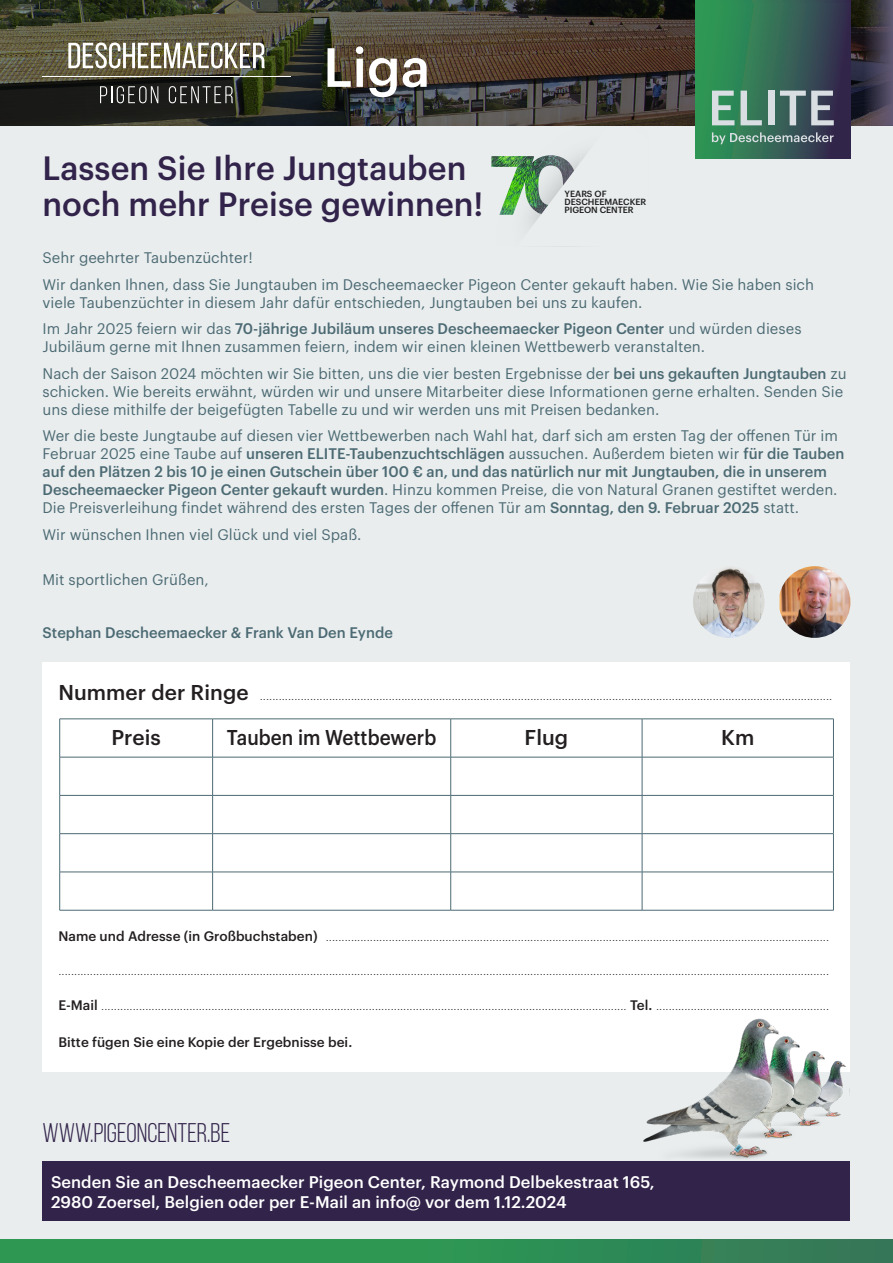
<style>
.page{position:relative;width:893px;height:1263px;background:#fff}
.page>*{position:absolute;margin:0;border:0;box-sizing:border-box;transform-origin:0 0}
.t1{font:500 54px "Graphik LCG";color:#fff}
.t2{font:500 33px/36px "Graphik LCG";color:#32234a}
.t3{font:27px "Bebas Neue";color:#32234a}
.t4{font:500 21px "Graphik LCG";color:#231f20;scale:.9 1}
.t5{font:500 21px "Graphik LCG";color:#231f20}
.t6{font:500 16.5px/19.8px "Graphik LCG";color:#fff}
.t7{font:15px/18px "Graphik LCG";color:#4c6a73}
.t8{font:500 15px "Graphik LCG";color:#4c6a73}
.Edito_BODY{font:300 13.5px "Graphik LCG";color:#231f20}
.Edito_BODY-2{font:500 13.5px "Graphik LCG";color:#231f20}
.t9{font:500 8.85px/8.1px "Graphik LCG";letter-spacing:-.02em;color:#222221}
.s1{font-weight:500}
.s2{font-weight:500;font-size:21px}
</style>
<div class="page">
<div style="left:0;top:125px;width:893px;height:1114px;background:#e9edee"></div>
<div style="left:43px;top:662px;width:807px;height:409px;background:#fff"></div>
<img style="left:491px;top:154px;width:95px;height:74px">
<img style="left:0;top:0;width:893px;height:125px">
<img style="left:68px;top:43px;width:197px;height:25px">
<svg style="left:100px;top:86px;width:58px;height:17px"></svg>
<svg style="left:169px;top:86px;width:64px;height:17px"></svg>
<hr style="left:43px;top:76px;width:248px;height:1px;background:#fff">
<img style="left:825px;top:1061px;width:25px;height:55px">
<img style="left:800px;top:1051px;width:25px;height:75px">
<img style="left:779px;top:1036px;width:21px;height:103px">
<img style="left:634px;top:1018px;width:145px;height:141px">
<div style="left:695px;top:0;width:155px;height:143px;background:linear-gradient(to right,#2da857,#383553)"></div>
<img style="left:693px;top:566px;width:72px;height:72px;border-radius:36px">
<img style="left:779px;top:566px;width:71px;height:72px">
<div style="left:43px;top:1161px;width:807px;height:59px;background:#32234a"></div>
<svg style="left:695px;top:3px;width:155px;height:155px;background:#326953"></svg>
<svg style="left:712px;top:75px;width:122px;height:69px;background:#5f857a"></svg>
<div style="left:0;top:1239px;width:893px;height:24px;background:linear-gradient(to right,#2ca152,#337d57)"></div>
<hr style="left:60px;top:719px;width:153px;height:1px;background:#4c6a73">
<hr style="left:59px;top:719px;width:1px;height:38px;background:#4c6a73">
<hr style="left:213px;top:719px;width:238px;height:1px;background:#4c6a73">
<hr style="left:212px;top:719px;width:1px;height:38px;background:#4c6a73">
<hr style="left:451px;top:719px;width:191px;height:1px;background:#4c6a73">
<hr style="left:450px;top:719px;width:1px;height:38px;background:#4c6a73">
<hr style="left:642px;top:719px;width:192px;height:1px;background:#4c6a73">
<hr style="left:642px;top:719px;width:1px;height:38px;background:#4c6a73">
<hr style="left:833px;top:719px;width:1px;height:38px;background:#4c6a73">
<hr style="left:60px;top:757px;width:153px;height:1px;background:#4c6a73">
<hr style="left:59px;top:757px;width:1px;height:38px;background:#4c6a73">
<hr style="left:213px;top:757px;width:238px;height:1px;background:#4c6a73">
<hr style="left:212px;top:757px;width:1px;height:38px;background:#4c6a73">
<hr style="left:451px;top:757px;width:191px;height:1px;background:#4c6a73">
<hr style="left:450px;top:757px;width:1px;height:38px;background:#4c6a73">
<hr style="left:642px;top:757px;width:192px;height:1px;background:#4c6a73">
<hr style="left:642px;top:757px;width:1px;height:38px;background:#4c6a73">
<hr style="left:833px;top:757px;width:1px;height:38px;background:#4c6a73">
<hr style="left:60px;top:795px;width:153px;height:1px;background:#4c6a73">
<hr style="left:59px;top:795px;width:1px;height:38px;background:#4c6a73">
<hr style="left:213px;top:795px;width:238px;height:1px;background:#4c6a73">
<hr style="left:212px;top:795px;width:1px;height:38px;background:#4c6a73">
<hr style="left:451px;top:795px;width:191px;height:1px;background:#4c6a73">
<hr style="left:450px;top:795px;width:1px;height:38px;background:#4c6a73">
<hr style="left:642px;top:795px;width:192px;height:1px;background:#4c6a73">
<hr style="left:642px;top:795px;width:1px;height:38px;background:#4c6a73">
<hr style="left:833px;top:795px;width:1px;height:38px;background:#4c6a73">
<hr style="left:60px;top:833px;width:153px;height:1px;background:#4c6a73">
<hr style="left:59px;top:834px;width:1px;height:38px;background:#4c6a73">
<hr style="left:213px;top:833px;width:238px;height:1px;background:#4c6a73">
<hr style="left:212px;top:834px;width:1px;height:38px;background:#4c6a73">
<hr style="left:451px;top:833px;width:191px;height:1px;background:#4c6a73">
<hr style="left:450px;top:834px;width:1px;height:38px;background:#4c6a73">
<hr style="left:642px;top:833px;width:192px;height:1px;background:#4c6a73">
<hr style="left:642px;top:834px;width:1px;height:38px;background:#4c6a73">
<hr style="left:833px;top:834px;width:1px;height:38px;background:#4c6a73">
<hr style="left:60px;top:872px;width:153px;height:1px;background:#4c6a73">
<hr style="left:59px;top:872px;width:1px;height:38px;background:#4c6a73">
<hr style="left:213px;top:872px;width:238px;height:1px;background:#4c6a73">
<hr style="left:212px;top:872px;width:1px;height:38px;background:#4c6a73">
<hr style="left:451px;top:872px;width:191px;height:1px;background:#4c6a73">
<hr style="left:450px;top:872px;width:1px;height:38px;background:#4c6a73">
<hr style="left:642px;top:872px;width:192px;height:1px;background:#4c6a73">
<hr style="left:642px;top:872px;width:1px;height:38px;background:#4c6a73">
<hr style="left:833px;top:872px;width:1px;height:38px;background:#4c6a73">
<hr style="left:60px;top:910px;width:153px;height:1px;background:#4c6a73">
<hr style="left:213px;top:910px;width:238px;height:1px;background:#4c6a73">
<hr style="left:451px;top:910px;width:191px;height:1px;background:#4c6a73">
<hr style="left:642px;top:910px;width:192px;height:1px;background:#4c6a73">
<p class="t1" style="left:323px;top:26px;width:109px">Liga</p>
<p class="t2" style="left:43px;top:147px;width:442px">Lassen Sie Ihre Jungtauben noch mehr Preise gewinnen!</p>
<p class="t9" style="left:565px;top:189px;width:83px">YEARS OF<br>DESCHEEMAECKER<br>PIGEON CENTER</p>
<p class="t7" style="left:43px;top:247px;width:212px">Sehr geehrter Taubenzüchter!</p>
<p class="t7" style="left:43px;top:274px;width:773px">Wir danken Ihnen, dass Sie Jungtauben im Descheemaecker Pigeon Center gekauft haben. Wie Sie haben sich viele Taubenzüchter in diesem Jahr dafür entschieden, Jungtauben bei uns zu kaufen.</p>
<p class="t7" style="left:43px;top:318px;width:760px">Im Jahr 2025 feiern wir das <span class="s1">70-jährige Jubiläum unseres Descheemaecker Pigeon Center</span> und würden dieses<br>Jubiläum gerne mit Ihnen zusammen feiern, indem wir einen kleinen Wettbewerb veranstalten.</p>
<p class="t7" style="left:43px;top:363px;width:806px">Nach der Saison 2024 möchten wir Sie bitten, uns die vier besten Ergebnisse der <span class="s1">bei uns gekauften Jungtauben</span> zu schicken. Wie bereits erwähnt, würden wir und unsere Mitarbeiter diese Informationen gerne erhalten. Senden Sie uns diese mithilfe der beigefügten Tabelle zu und wir werden uns mit Preisen bedanken.</p>
<p class="t7" style="left:43px;top:425px;width:803px">Wer die beste Jungtaube auf diesen vier Wettbewerben nach Wahl hat, darf sich am ersten Tag der offenen Tür im Februar 2025 eine Taube auf <span class="s1">unseren ELITE-Taubenzuchtschlägen</span> aussuchen. Außerdem bieten wir <span class="s1">für die Tauben auf den Plätzen 2 bis 10 je einen Gutschein über 100 € an, und das natürlich nur mit Jungtauben, die in unserem Descheemaecker Pigeon Center gekauft wurden</span>. Hinzu kommen Preise, die von Natural Granen gestiftet werden.<br>Die Preisverleihung findet während des ersten Tages der offenen Tür am <span class="s1">Sonntag, den 9. Februar 2025</span> statt.</p>
<p class="t7" style="left:43px;top:524px;width:321px">Wir wünschen Ihnen viel Glück und viel Spaß.</p>
<p class="t7" style="left:43px;top:569px;width:168px">Mit sportlichen Grüßen,</p>
<p class="t8" style="left:43px;top:621px;width:352px">Stephan Descheemaecker &amp; Frank Van Den Eynde</p>
<p class="Edito_BODY" style="left:58px;top:685px;width:775px"><span class="s2">Nummer der Ringe</span> ......................................................................................................................................................................................</p>
<p class="t5" style="left:111px;top:721px;width:51px">Preis</p>
<p class="t4" style="left:227px;top:721px;width:234px">Tauben im Wettbewerb</p>
<p class="t5" style="left:524px;top:721px;width:45px">Flug</p>
<p class="t5" style="left:721px;top:721px;width:35px">Km</p>
<p class="Edito_BODY" style="left:58px;top:926px;width:772px"><span class="s1">Name und Adresse (in Großbuchstaben)</span> ................................................................................................................................................................</p>
<p class="Edito_BODY" style="left:58px;top:960px;width:772px">.....................................................................................................................................................................................................................................................</p>
<p class="Edito_BODY" style="left:58px;top:995px;width:772px"><span class="s1">E-Mail</span> ....................................................................................................................................................................... <span class="s1">Tel.</span> .......................................................</p>
<p class="Edito_BODY-2" style="left:58px;top:1031px;width:295px">Bitte fügen Sie eine Kopie der Ergebnisse bei.</p>
<p class="t3" style="left:43px;top:1118px;width:189px">WWW.PIGEONCENTER.BE</p>
<p class="t6" style="left:51px;top:1170px;width:605px">Senden Sie an Descheemaecker Pigeon Center, Raymond Delbekestraat 165,<br>2980 Zoersel, Belgien oder per E-Mail an info@ vor dem 1.12.2024</p>
</div>
